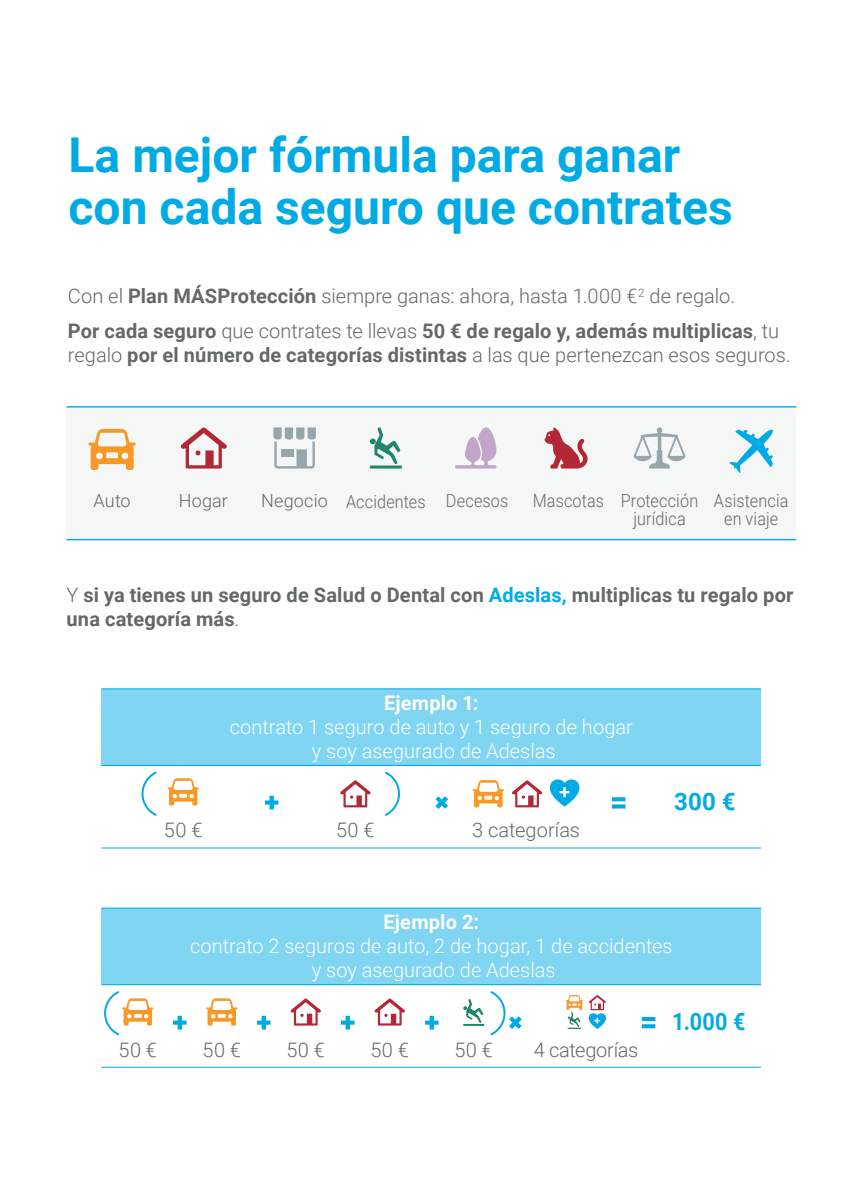
<style>
.page{position:relative;width:851px;height:1191px;background:#fff}
.page>*{position:absolute;margin:0;border:0;box-sizing:border-box;transform-origin:0 0}
.t1{font:700 48px/52px "Roboto";color:#00abe5}
.t2{font:700 24px "Roboto";letter-spacing:.015em;color:#00abe5;scale:.9 1}
.t3{font:700 24px "Roboto";letter-spacing:.015em;color:#00abe5}
.t4{font:300 20px/34px "Roboto";color:#636868}
.t5{font:300 20px/24px "Roboto";color:#fff;text-align:center}
.t6{font:700 20px/24px "Roboto";letter-spacing:.01em;color:#636868}
.t7{font:700 20px "Roboto";letter-spacing:.01em;color:#fff}
.t8{font:300 18px/18px "Roboto";letter-spacing:.01em;color:#636868;scale:.9 1}
.t9{font:300 18px "Roboto";letter-spacing:.01em;color:#636868}
.s1{font-weight:700}
.s2{font-weight:300}
.s3{color:#00abe5}
</style>
<div class="page">
<svg style="left:265px;top:795px;width:13px;height:14px"></svg>
<svg style="left:435px;top:796px;width:13px;height:13px"></svg>
<svg style="left:611px;top:804px;width:14px;height:4px"></svg>
<svg style="left:611px;top:797px;width:14px;height:4px"></svg>
<svg style="left:168px;top:778px;width:31px;height:27px"></svg>
<svg style="left:340px;top:780px;width:30px;height:27px"></svg>
<svg style="left:290px;top:998px;width:31px;height:27px"></svg>
<svg style="left:374px;top:998px;width:31px;height:27px"></svg>
<svg style="left:173px;top:1015px;width:13px;height:14px"></svg>
<svg style="left:257px;top:1015px;width:13px;height:14px"></svg>
<svg style="left:341px;top:1015px;width:13px;height:14px"></svg>
<svg style="left:425px;top:1015px;width:13px;height:14px"></svg>
<svg style="left:641px;top:1024px;width:14px;height:4px"></svg>
<hr style="left:641px;top:1017px;width:14px;height:4px;background:#00abe5">
<svg style="left:206px;top:998px;width:31px;height:27px"></svg>
<hr style="left:101px;top:1066px;width:660px;height:1px;background:#00abe5">
<div style="left:101px;top:908px;width:660px;height:76px;background:#80d5f2"></div>
<hr style="left:101px;top:907px;width:660px;height:1px;background:#00abe5">
<hr style="left:101px;top:984px;width:660px;height:1px;background:#00abe5">
<svg style="left:472px;top:780px;width:32px;height:27px"></svg>
<svg style="left:512px;top:780px;width:30px;height:27px"></svg>
<svg style="left:550px;top:779px;width:29px;height:27px"></svg>
<div style="left:66px;top:407px;width:730px;height:132px;background:#f5f6f6"></div>
<svg style="left:180px;top:427px;width:47px;height:41px"></svg>
<svg style="left:89px;top:429px;width:47px;height:41px"></svg>
<svg style="left:273px;top:427px;width:43px;height:41px"></svg>
<div style="left:281px;top:449px;width:12px;height:8px;background:#97a6ab"></div>
<svg style="left:370px;top:427px;width:32px;height:41px"></svg>
<svg style="left:544px;top:427px;width:44px;height:41px"></svg>
<svg style="left:633px;top:427px;width:52px;height:41px"></svg>
<svg style="left:455px;top:427px;width:41px;height:41px"></svg>
<svg style="left:729px;top:429px;width:44px;height:44px"></svg>
<hr style="left:66px;top:539px;width:730px;height:1px;background:#00abe5">
<hr style="left:66px;top:406px;width:730px;height:1px;background:#00abe5">
<svg style="left:104px;top:991px;width:49px;height:45px"></svg>
<svg style="left:463px;top:991px;width:58px;height:45px"></svg>
<hr style="left:101px;top:847px;width:660px;height:1px;background:#00abe5">
<div style="left:101px;top:689px;width:660px;height:76px;background:#80d5f2"></div>
<hr style="left:101px;top:688px;width:660px;height:1px;background:#00abe5">
<hr style="left:101px;top:765px;width:660px;height:1px;background:#00abe5">
<svg style="left:141px;top:771px;width:16px;height:45px"></svg>
<svg style="left:385px;top:771px;width:15px;height:45px"></svg>
<svg style="left:566px;top:995px;width:40px;height:34px"></svg>
<h1 class="t1" style="left:69px;top:127px;width:665px">La mejor fórmula para ganar con cada seguro que contrates</h1>
<p class="t4" style="left:68px;top:279px;width:712px">Con el <span class="s1">Plan MÁSProtección</span> siempre ganas: ahora, hasta 1.000 €<sup>2</sup> de regalo.<br><span class="s1">Por cada seguro</span> que contrates te llevas <span class="s1">50 € de regalo y, además multiplicas</span>, tu</p>
<p class="t4" style="left:68px;top:337px;width:724px">regalo <span class="s1">por el número de categorías distintas</span> a las que pertenezcan esos seguros.</p>
<p class="t9" style="left:94px;top:488px;width:38px">Auto</p>
<p class="t9" style="left:179px;top:488px;width:51px">Hogar</p>
<p class="t9" style="left:261px;top:489px;width:166px">Negocio Accidentes</p>
<p class="t8" style="left:633px;top:491px;width:74px;text-indent:-101px">Mascotas Protección jurídica</p>
<p class="t8" style="left:713px;top:491px;width:84px;text-align:center">Asistencia en viaje</p>
<p class="t8" style="left:446px;top:491px;width:71px">Decesos</p>
<p class="t6" style="left:66px;top:582px;width:728px"><span class="s2">Y</span> si ya tienes un seguro de Salud o Dental con <span class="s3">Adeslas,</span> multiplicas tu regalo por una categoría más<span class="s2">.</span></p>
<p class="t4" style="left:164px;top:812px;width:40px">50 €</p>
<p class="t7" style="left:384px;top:688px;width:96px">Ejemplo 1:</p>
<p class="t5" style="left:230px;top:714px;width:404px">contrato 1 seguro de auto y 1 seguro de hogar y soy asegurado de Adeslas</p>
<p class="t4" style="left:336px;top:812px;width:40px">50 €</p>
<p class="t4" style="left:472px;top:812px;width:109px">3 categorías</p>
<p class="t3" style="left:674px;top:784px;width:63px">300 €</p>
<p class="t7" style="left:383px;top:908px;width:97px">Ejemplo 2:</p>
<p class="t5" style="left:190px;top:933px;width:484px">contrato 2 seguros de auto, 2 de hogar, 1 de accidentes y soy asegurado de Adeslas</p>
<p class="t4" style="left:118px;top:1032px;width:40px">50 €</p>
<p class="t4" style="left:202px;top:1032px;width:40px">50 €</p>
<p class="t4" style="left:286px;top:1032px;width:40px">50 €</p>
<p class="t4" style="left:370px;top:1032px;width:40px">50 €</p>
<p class="t4" style="left:454px;top:1032px;width:40px">50 €</p>
<p class="t4" style="left:533px;top:1032px;width:106px">4 categorías</p>
<p class="t2" style="left:672px;top:1004px;width:83px">1.000 €</p>
</div>
